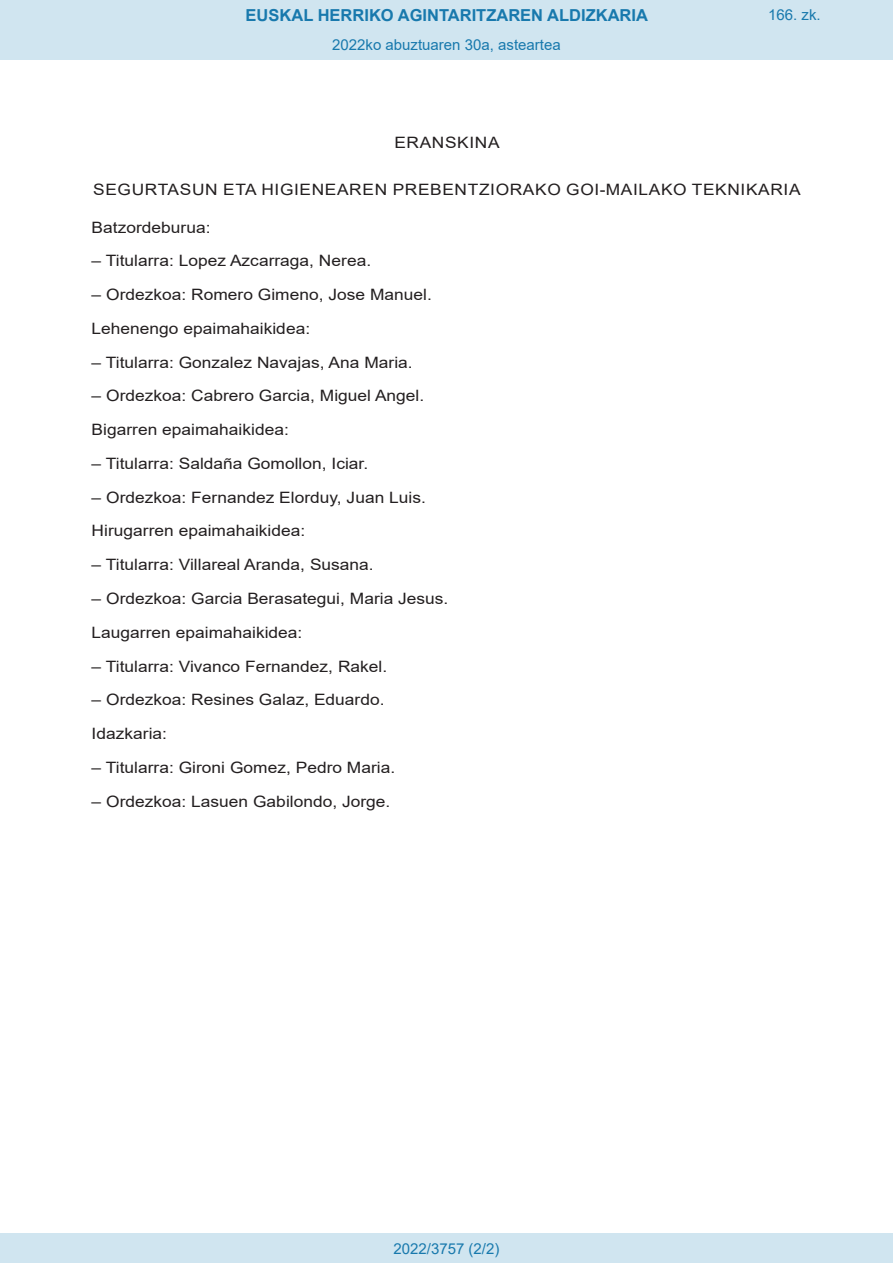
<style>
.page{position:relative;width:893px;height:1263px;background:#fff}
.page>*{position:absolute;margin:0;border:0;box-sizing:border-box;transform-origin:0 0}
.t1{font:700 16.5px "Arial";color:#1879ad}
.BOPVDetalle{font:15.6px "Arial";color:#231f20;scale:1.11 1}
.BOPVClave{font:15.6px "Arial";letter-spacing:.035em;color:#231f20;scale:1.11 1}
.Paginacion_Centro{font:15px "Arial";color:#1879ad}
</style>
<div class="page">
<div style="left:0;top:0;width:893px;height:60px;background:#d0e5f0"></div>
<div style="left:0;top:1233px;width:893px;height:30px;background:#d0e5f0"></div>
<p class="t1" style="left:246px;top:3px;width:404px">EUSKAL HERRIKO AGINTARITZAREN ALDIZKARIA</p>
<p class="Paginacion_Centro" style="left:332px;top:35px;width:230px">2022ko abuztuaren 30a, asteartea</p>
<p class="Paginacion_Centro" style="left:768px;top:5px;width:54px">166. zk.</p>
<p class="BOPVClave" style="left:394px;top:132px;width:96px">ERANSKINA</p>
<p class="BOPVClave" style="left:93px;top:178px;width:639px">SEGURTASUN ETA HIGIENEAREN PREBENTZIORAKO GOI-MAILAKO TEKNIKARIA</p>
<p class="BOPVDetalle" style="left:92px;top:216px;width:109px">Batzordeburua:</p>
<p class="BOPVDetalle" style="left:92px;top:250px;width:253px">– Titularra: Lopez Azcarraga, Nerea.</p>
<p class="BOPVDetalle" style="left:92px;top:284px;width:308px">– Ordezkoa: Romero Gimeno, Jose Manuel.</p>
<p class="BOPVDetalle" style="left:92px;top:318px;width:198px">Lehenengo epaimahaikidea:</p>
<p class="BOPVDetalle" style="left:92px;top:351px;width:291px">– Titularra: Gonzalez Navajas, Ana Maria.</p>
<p class="BOPVDetalle" style="left:92px;top:385px;width:301px">– Ordezkoa: Cabrero Garcia, Miguel Angel.</p>
<p class="BOPVDetalle" style="left:92px;top:419px;width:179px">Bigarren epaimahaikidea:</p>
<p class="BOPVDetalle" style="left:92px;top:453px;width:251px">– Titularra: Saldaña Gomollon, Iciar.</p>
<p class="BOPVDetalle" style="left:92px;top:486px;width:303px">– Ordezkoa: Fernandez Elorduy, Juan Luis.</p>
<p class="BOPVDetalle" style="left:92px;top:520px;width:194px">Hirugarren epaimahaikidea:</p>
<p class="BOPVDetalle" style="left:92px;top:554px;width:256px">– Titularra: Villareal Aranda, Susana.</p>
<p class="BOPVDetalle" style="left:92px;top:588px;width:323px">– Ordezkoa: Garcia Berasategui, Maria Jesus.</p>
<p class="BOPVDetalle" style="left:92px;top:621px;width:191px">Laugarren epaimahaikidea:</p>
<p class="BOPVDetalle" style="left:92px;top:655px;width:268px">– Titularra: Vivanco Fernandez, Rakel.</p>
<p class="BOPVDetalle" style="left:92px;top:689px;width:265px">– Ordezkoa: Resines Galaz, Eduardo.</p>
<p class="BOPVDetalle" style="left:92px;top:723px;width:69px">Idazkaria:</p>
<p class="BOPVDetalle" style="left:92px;top:756px;width:275px">– Titularra: Gironi Gomez, Pedro Maria.</p>
<p class="BOPVDetalle" style="left:92px;top:790px;width:271px">– Ordezkoa: Lasuen Gabilondo, Jorge.</p>
<p class="Paginacion_Centro" style="left:393px;top:1238px;width:107px">2022/3757 (2/2)</p>
</div>
